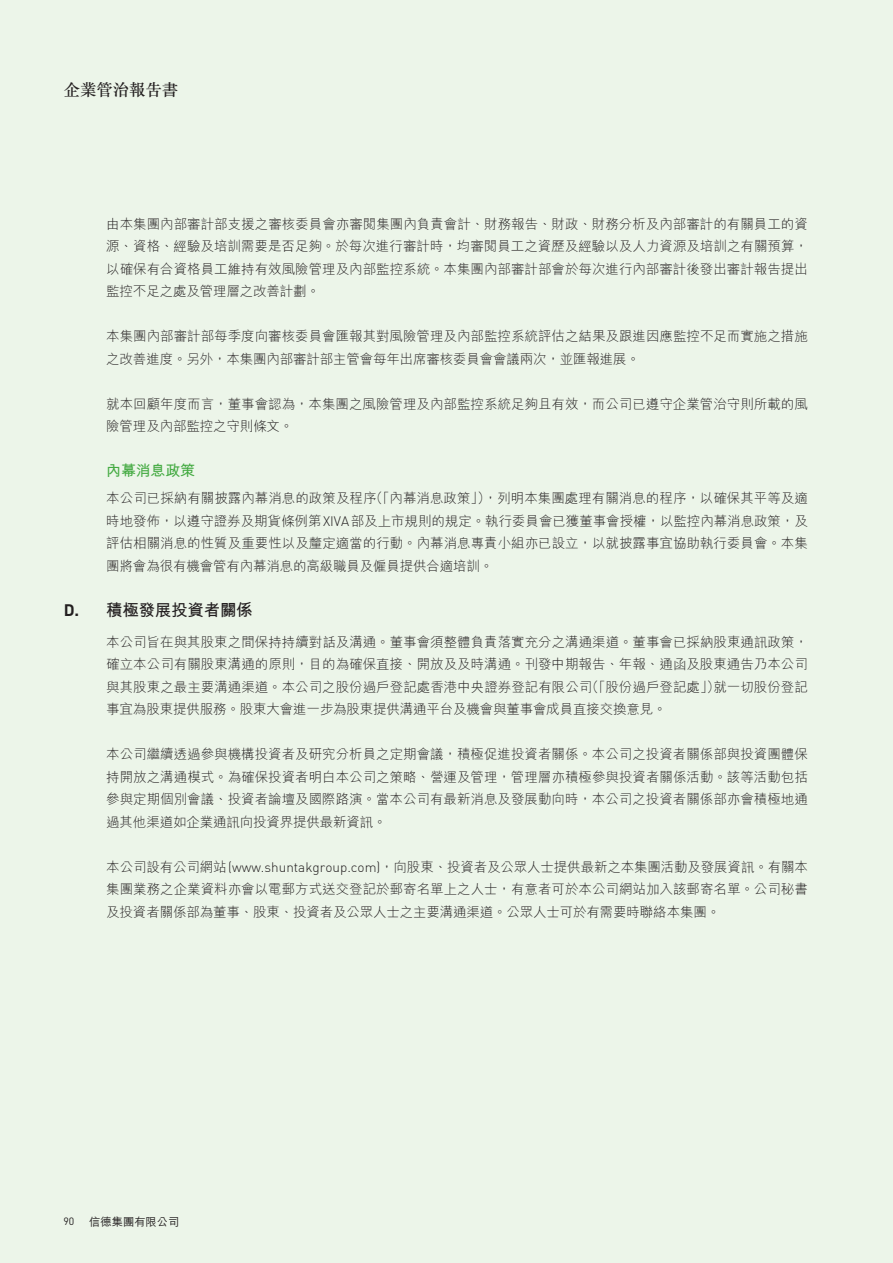
<style>
.page{position:relative;width:893px;height:1263px;background:#ecf5e9}
.page>*{position:absolute;margin:0;border:0;box-sizing:border-box;transform-origin:0 0}
.t1{font:16.5px "M Hei HK Bold E Ten B5 H";letter-spacing:-.015em;color:#231f20}
.t2{font:16.5px "M Sung HK Medium E Ten B5 H";letter-spacing:-.01em;color:#231f20}
.t3{font:15px "M Hei HK Bold E Ten B5 H";letter-spacing:-.015em;color:#44aa42}
.t4{font:13.5px/22.5px "M Hei HK Light E Ten B5 H";letter-spacing:-.01em;color:#231f20;text-align:justify}
.t5{font:11.25px "M Hei HK Medium E Ten B5 H";color:#231f20}
.t6{font:10.5px "DIN";color:#231f20}
.s1{font-family:"DIN";font-weight:300}
.s2{font-family:"DIN";font-weight:700}
</style>
<div class="page">
<p class="t2" style="left:64px;top:83px;width:116px">企業管治報告書</p>
<p class="t4" style="left:106px;top:214px;width:703px">由本集團內部審計部支援之審核委員會亦審閱集團內負責會計、財務報告、財政、財務分析及內部審計的有關員工的資源、資格、經驗及培訓需要是否足夠。於每次進行審計時，均審閱員工之資歷及經驗以及人力資源及培訓之有關預算，以確保有合資格員工維持有效風險管理及內部監控系統。本集團內部審計部會於每次進行內部審計後發出審計報告提出監控不足之處及管理層之改善計劃。</p>
<p class="t4" style="left:106px;top:327px;width:703px">本集團內部審計部每季度向審核委員會匯報其對風險管理及內部監控系統評估之結果及跟進因應監控不足而實施之措施之改善進度。另外，本集團內部審計部主管會每年出席審核委員會會議兩次，並匯報進展。</p>
<p class="t4" style="left:106px;top:394px;width:703px">就本回顧年度而言，董事會認為，本集團之風險管理及內部監控系統足夠且有效，而公司已遵守企業管治守則所載的風險管理及內部監控之守則條文。</p>
<p class="t3" style="left:106px;top:465px;width:90px">內幕消息政策</p>
<p class="t4" style="left:106px;top:489px;width:703px">本公司已採納有關披露內幕消息的政策及程序（「內幕消息政策」），列明本集團處理有關消息的程序，以確保其平等及適時地發佈，以遵守證券及期貨條例第<span class="s1">XIVA</span>部及上市規則的規定。執行委員會已獲董事會授權，以監控內幕消息政策，及評估相關消息的性質及重要性以及釐定適當的行動。內幕消息專責小組亦已設立，以就披露事宜協助執行委員會。本集團將會為很有機會管有內幕消息的高級職員及僱員提供合適培訓。</p>
<p class="t1" style="left:64px;top:603px;width:191px"><span class="s2">D.</span> 積極發展投資者關係</p>
<p class="t4" style="left:106px;top:632px;width:703px">本公司旨在與其股東之間保持持續對話及溝通。董事會須整體負責落實充分之溝通渠道。董事會已採納股東通訊政策，確立本公司有關股東溝通的原則，目的為確保直接、開放及及時溝通。刊發中期報告、年報、通函及股東通告乃本公司與其股東之最主要溝通渠道。本公司之股份過戶登記處香港中央證券登記有限公司（「股份過戶登記處」）就一切股份登記事宜為股東提供服務。股東大會進一步為股東提供溝通平台及機會與董事會成員直接交換意見。</p>
<p class="t4" style="left:106px;top:745px;width:703px">本公司繼續透過參與機構投資者及研究分析員之定期會議，積極促進投資者關係。本公司之投資者關係部與投資團體保持開放之溝通模式。為確保投資者明白本公司之策略、營運及管理，管理層亦積極參與投資者關係活動。該等活動包括參與定期個別會議、投資者論壇及國際路演。當本公司有最新消息及發展動向時，本公司之投資者關係部亦會積極地通過其他渠道如企業通訊向投資界提供最新資訊。</p>
<p class="t4" style="left:106px;top:857px;width:703px">本公司設有公司網站<span class="s1">(www.shuntakgroup.com)</span>，向股東、投資者及公眾人士提供最新之本集團活動及發展資訊。有關本集團業務之企業資料亦會以電郵方式送交登記於郵寄名單上之人士，有意者可於本公司網站加入該郵寄名單。公司秘書及投資者關係部為董事、股東、投資者及公眾人士之主要溝通渠道。公眾人士可於有需要時聯絡本集團。</p>
<p class="t6" style="left:63px;top:1217px;width:12px">90</p>
<p class="t5" style="left:89px;top:1217px;width:92px">信德集團有限公司</p>
</div>
